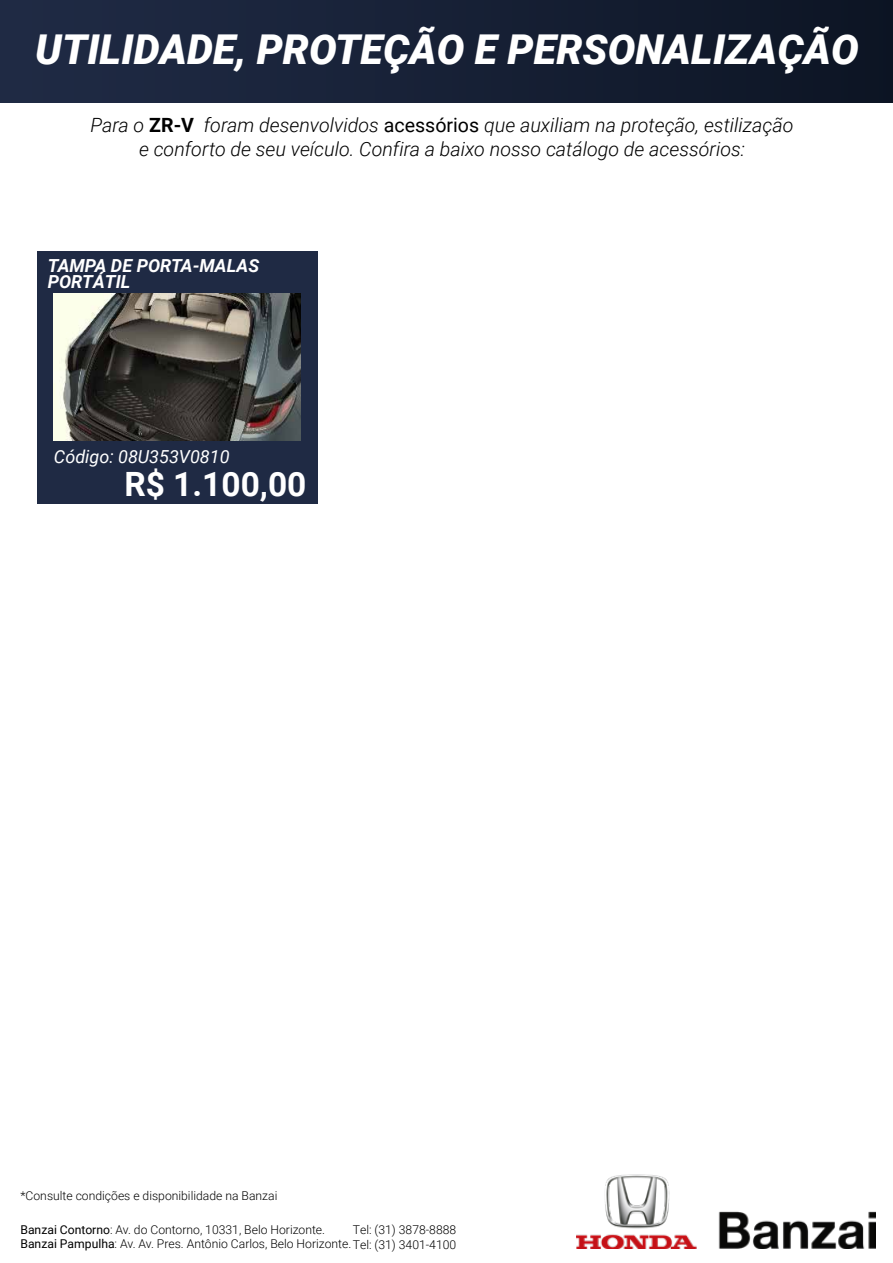
<style>
.page{position:relative;width:893px;height:1263px;background:#fff}
.page>*{position:absolute;margin:0;border:0;box-sizing:border-box;transform-origin:0 0}
.t1{font:italic 900 41.1px "Roboto";color:#fff}
.t2{font:700 33.45px "Roboto";color:#fff}
.t3{font:italic 300 19.65px/23.5px "Roboto";color:#000;text-align:center}
.t4{font:italic 700 18px/16.5px "Roboto";color:#fff}
.t5{font:italic 18px "Roboto";color:#fff}
.t6{font:300 12.15px/14.5px "Roboto";color:#000}
.s1{font-weight:700;font-style:normal}
.s2{font-weight:400;font-style:normal}
.s3{font-weight:400}
</style>
<div class="page">
<div style="left:0;top:0;width:893px;height:102px;background:linear-gradient(to right,#202b46,#0d1525)"></div>
<img style="left:576px;top:1174px;width:300px;height:75px">
<div style="left:37px;top:251px;width:280px;height:252px;background:#1f2a44"></div>
<img style="left:53px;top:293px;width:247px;height:147px">
<h1 class="t1" style="left:35px;top:20px;width:825px">UTILIDADE, PROTEÇÃO E PERSONALIZAÇÃO</h1>
<h3 class="t3" style="left:91px;top:112px;width:704px">Para o <span class="s1">ZR-V</span> foram desenvolvidos <span class="s2">acessórios</span> que auxiliam na proteção, estilização e conforto de seu veículo. Confira a baixo nosso catálogo de acessórios:</h3>
<h3 class="t4" style="left:48px;top:256px;width:213px">TAMPA DE PORTA-MALAS<br>PORTÁTIL</h3>
<h3 class="t5" style="left:54px;top:444px;width:177px">Código: 08U353V0810</h3>
<h2 class="t2" style="left:124px;top:461px;width:184px">R$ 1.100,00</h2>
<p class="t6" style="left:20px;top:1188px;width:258px">*Consulte condições e disponibilidade na Banzai</p>
<p class="t6" style="left:20px;top:1222px;width:437px"><span class="s3">Banzai Contorno</span>: Av. do Contorno, 10331, Belo Horizonte.<br><span class="s3">Banzai Pampulha</span>: Av. Av. Pres. Antônio Carlos, Belo Horizonte.Tel: (31) 3401-4100</p>
<p class="t6" style="left:353px;top:1222px;width:105px">Tel: (31) 3878-8888</p>
</div>
